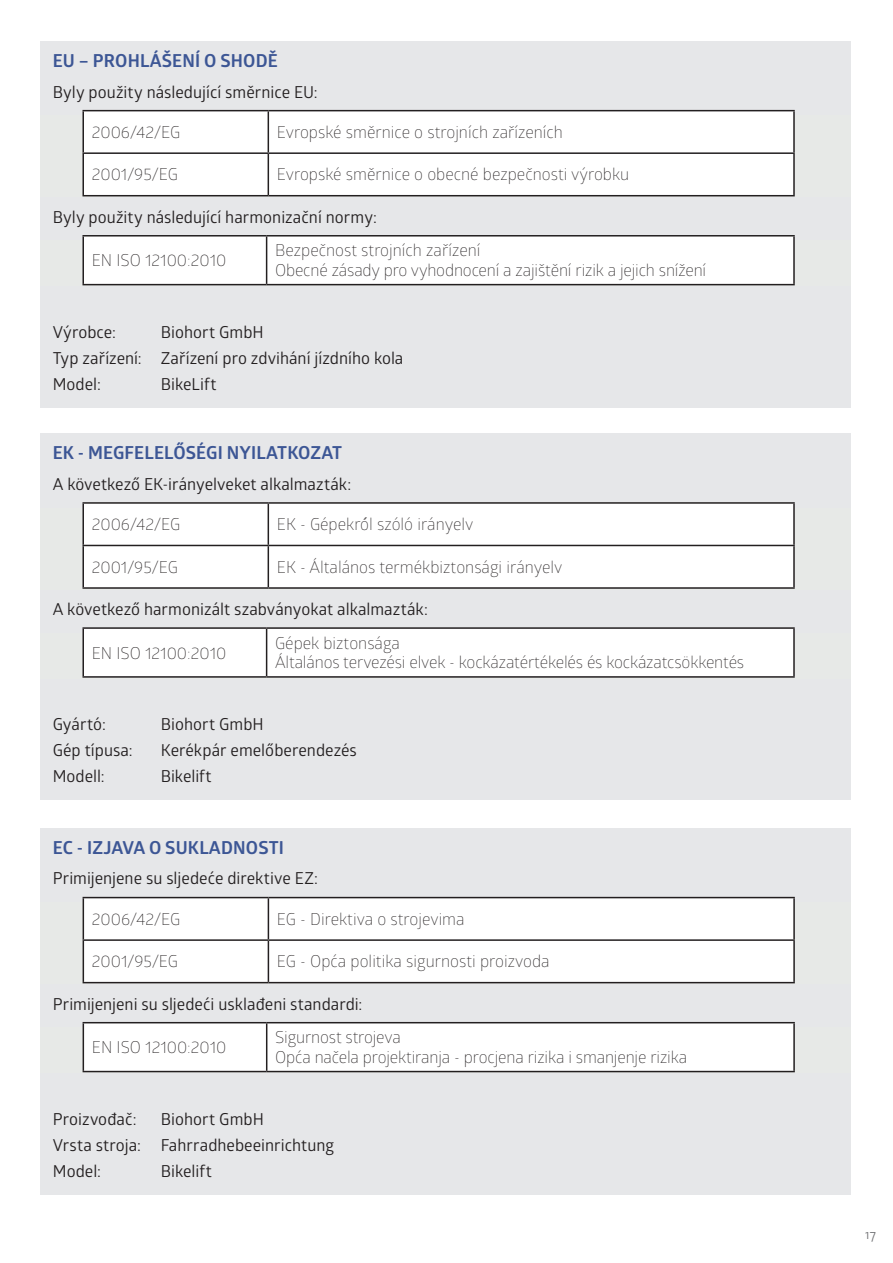
<style>
.page{position:relative;width:893px;height:1263px;background:#fff}
.page>*{position:absolute;margin:0;border:0;box-sizing:border-box;transform-origin:0 0}
.t1{font:700 18px "Glober";letter-spacing:.01em;color:#3c5695}
.t2{font:300 16.5px/19.8px "Glober";color:#231f20}
.t3{font:16.5px/26.2px "Glober";color:#231f20}
.t4{font:300 13.5px "The Sans";color:#6c6d70}
</style>
<div class="page">
<div style="left:40px;top:107px;width:810px;height:205px;background:#e7e9e7"></div>
<div style="left:40px;top:41px;width:810px;height:44px;background:#e6e7e9"></div>
<div style="left:40px;top:73px;width:810px;height:42px;background:#e6e7e9"></div>
<div style="left:40px;top:287px;width:810px;height:42px;background:#e6e7e9"></div>
<div style="left:40px;top:313px;width:810px;height:42px;background:#e6e7e9"></div>
<div style="left:40px;top:339px;width:810px;height:42px;background:#e6e7e9"></div>
<div style="left:40px;top:365px;width:810px;height:42px;background:#e6e7e9"></div>
<div style="left:84px;top:111px;width:709px;height:84px;background:#fff"></div>
<hr style="left:82px;top:110px;width:186px;height:1px;background:#231f20">
<hr style="left:82px;top:111px;width:2px;height:41px;background:#231f20">
<hr style="left:268px;top:110px;width:527px;height:1px;background:#231f20">
<hr style="left:268px;top:111px;width:1px;height:41px;background:#231f20">
<hr style="left:793px;top:111px;width:2px;height:41px;background:#231f20">
<hr style="left:82px;top:152px;width:186px;height:2px;background:#231f20">
<hr style="left:82px;top:154px;width:2px;height:41px;background:#231f20">
<hr style="left:268px;top:152px;width:527px;height:2px;background:#231f20">
<hr style="left:268px;top:154px;width:1px;height:41px;background:#231f20">
<hr style="left:793px;top:154px;width:2px;height:41px;background:#231f20">
<hr style="left:82px;top:195px;width:186px;height:1px;background:#231f20">
<hr style="left:268px;top:195px;width:527px;height:1px;background:#231f20">
<div style="left:84px;top:236px;width:709px;height:48px;background:#fff"></div>
<hr style="left:82px;top:235px;width:185px;height:1px;background:#231f20">
<hr style="left:82px;top:236px;width:2px;height:48px;background:#231f20">
<hr style="left:267px;top:235px;width:528px;height:1px;background:#231f20">
<hr style="left:266px;top:236px;width:1px;height:48px;background:#231f20">
<hr style="left:793px;top:236px;width:2px;height:48px;background:#231f20">
<hr style="left:82px;top:284px;width:185px;height:1px;background:#231f20">
<hr style="left:267px;top:284px;width:528px;height:1px;background:#231f20">
<div style="left:40px;top:499px;width:810px;height:205px;background:#e7e9e7"></div>
<div style="left:40px;top:433px;width:810px;height:44px;background:#e6e7e9"></div>
<div style="left:40px;top:465px;width:810px;height:42px;background:#e6e7e9"></div>
<div style="left:40px;top:679px;width:810px;height:42px;background:#e6e7e9"></div>
<div style="left:40px;top:705px;width:810px;height:42px;background:#e6e7e9"></div>
<div style="left:40px;top:731px;width:810px;height:42px;background:#e6e7e9"></div>
<div style="left:40px;top:758px;width:810px;height:42px;background:#e6e7e9"></div>
<div style="left:84px;top:504px;width:709px;height:83px;background:#fff"></div>
<hr style="left:82px;top:502px;width:186px;height:2px;background:#231f20">
<hr style="left:82px;top:504px;width:2px;height:41px;background:#231f20">
<hr style="left:268px;top:502px;width:527px;height:2px;background:#231f20">
<hr style="left:268px;top:504px;width:1px;height:41px;background:#231f20">
<hr style="left:793px;top:504px;width:2px;height:41px;background:#231f20">
<hr style="left:82px;top:545px;width:186px;height:1px;background:#231f20">
<hr style="left:82px;top:546px;width:2px;height:41px;background:#231f20">
<hr style="left:268px;top:545px;width:527px;height:1px;background:#231f20">
<hr style="left:268px;top:546px;width:1px;height:41px;background:#231f20">
<hr style="left:793px;top:546px;width:2px;height:41px;background:#231f20">
<hr style="left:82px;top:587px;width:186px;height:2px;background:#231f20">
<hr style="left:268px;top:587px;width:527px;height:2px;background:#231f20">
<div style="left:84px;top:629px;width:709px;height:47px;background:#fff"></div>
<hr style="left:82px;top:627px;width:185px;height:2px;background:#231f20">
<hr style="left:82px;top:629px;width:2px;height:47px;background:#231f20">
<hr style="left:267px;top:627px;width:528px;height:2px;background:#231f20">
<hr style="left:266px;top:629px;width:1px;height:47px;background:#231f20">
<hr style="left:793px;top:629px;width:2px;height:47px;background:#231f20">
<hr style="left:82px;top:676px;width:185px;height:2px;background:#231f20">
<hr style="left:267px;top:676px;width:528px;height:2px;background:#231f20">
<div style="left:40px;top:893px;width:810px;height:205px;background:#e7e9e7"></div>
<div style="left:40px;top:828px;width:810px;height:44px;background:#e6e7e9"></div>
<div style="left:40px;top:860px;width:810px;height:42px;background:#e6e7e9"></div>
<div style="left:40px;top:1074px;width:810px;height:42px;background:#e6e7e9"></div>
<div style="left:40px;top:1100px;width:810px;height:42px;background:#e6e7e9"></div>
<div style="left:40px;top:1126px;width:810px;height:42px;background:#e6e7e9"></div>
<div style="left:40px;top:1152px;width:810px;height:42px;background:#e6e7e9"></div>
<div style="left:84px;top:898px;width:709px;height:84px;background:#fff"></div>
<hr style="left:83px;top:897px;width:185px;height:1px;background:#231f20">
<hr style="left:83px;top:898px;width:1px;height:41px;background:#231f20">
<hr style="left:268px;top:897px;width:527px;height:1px;background:#231f20">
<hr style="left:268px;top:898px;width:1px;height:41px;background:#231f20">
<hr style="left:793px;top:898px;width:2px;height:41px;background:#231f20">
<hr style="left:83px;top:939px;width:185px;height:2px;background:#231f20">
<hr style="left:83px;top:941px;width:1px;height:41px;background:#231f20">
<hr style="left:268px;top:939px;width:527px;height:2px;background:#231f20">
<hr style="left:268px;top:941px;width:1px;height:41px;background:#231f20">
<hr style="left:793px;top:941px;width:2px;height:41px;background:#231f20">
<hr style="left:83px;top:982px;width:185px;height:1px;background:#231f20">
<hr style="left:268px;top:982px;width:527px;height:1px;background:#231f20">
<div style="left:84px;top:1023px;width:709px;height:48px;background:#fff"></div>
<hr style="left:83px;top:1022px;width:184px;height:1px;background:#231f20">
<hr style="left:83px;top:1023px;width:1px;height:48px;background:#231f20">
<hr style="left:267px;top:1022px;width:528px;height:1px;background:#231f20">
<hr style="left:266px;top:1023px;width:1px;height:48px;background:#231f20">
<hr style="left:793px;top:1023px;width:2px;height:48px;background:#231f20">
<hr style="left:83px;top:1071px;width:184px;height:1px;background:#231f20">
<hr style="left:267px;top:1071px;width:528px;height:1px;background:#231f20">
<p class="t1" style="left:53px;top:48px;width:227px">EU – PROHLÁŠENÍ O SHODĚ</p>
<p class="t3" style="left:53px;top:78px;width:267px">Byly použity následující směrnice EU:</p>
<p class="t2" style="left:92px;top:122px;width:90px">2006/42/EG</p>
<p class="t2" style="left:277px;top:122px;width:288px">Evropské směrnice o strojních zařízeních</p>
<p class="t2" style="left:92px;top:164px;width:88px">2001/95/EG</p>
<p class="t2" style="left:277px;top:164px;width:354px">Evropské směrnice o obecné bezpečnosti výrobku</p>
<p class="t3" style="left:53px;top:203px;width:326px">Byly použity následující harmonizační normy:</p>
<p class="t2" style="left:92px;top:250px;width:136px">EN ISO 12100:2010</p>
<p class="t2" style="left:275px;top:240px;width:433px">Bezpečnost strojních zařízení<br>Obecné zásady pro vyhodnocení a zajištění rizik a jejich snížení</p>
<p class="t3" style="left:53px;top:318px;width:65px">Výrobce:</p>
<p class="t3" style="left:53px;top:318px;width:352px;text-indent:108px">Biohort GmbH<br>Typ zařízení: Zařízení pro zdvihání jízdního kola<br>Model:</p>
<p class="t3" style="left:161px;top:370px;width:57px">BikeLift</p>
<p class="t1" style="left:53px;top:440px;width:291px">EK - MEGFELELŐSÉGI NYILATKOZAT</p>
<p class="t3" style="left:53px;top:470px;width:300px">A következő EK-irányelveket alkalmazták:</p>
<p class="t2" style="left:92px;top:514px;width:90px">2006/42/EG</p>
<p class="t2" style="left:277px;top:514px;width:198px">EK - Gépekről szóló irányelv</p>
<p class="t2" style="left:92px;top:556px;width:88px">2001/95/EG</p>
<p class="t2" style="left:277px;top:556px;width:287px">EK - Általános termékbiztonsági irányelv</p>
<p class="t3" style="left:53px;top:595px;width:377px">A következő harmonizált szabványokat alkalmazták:</p>
<p class="t2" style="left:92px;top:642px;width:136px">EN ISO 12100:2010</p>
<p class="t2" style="left:275px;top:632px;width:471px">Gépek biztonsága<br>Általános tervezési elvek - kockázatértékelés és kockázatcsökkentés</p>
<p class="t3" style="left:53px;top:710px;width:55px">Gyártó:</p>
<p class="t3" style="left:161px;top:710px;width:105px">Biohort GmbH</p>
<p class="t3" style="left:53px;top:736px;width:82px">Gép típusa:</p>
<p class="t3" style="left:161px;top:736px;width:198px">Kerékpár emelőberendezés</p>
<p class="t3" style="left:53px;top:763px;width:54px">Modell:</p>
<p class="t3" style="left:161px;top:763px;width:52px">Bikelift</p>
<p class="t1" style="left:53px;top:835px;width:233px">EC - IZJAVA O SUKLADNOSTI</p>
<p class="t3" style="left:53px;top:865px;width:267px">Primijenjene su sljedeće direktive EZ:</p>
<p class="t2" style="left:92px;top:909px;width:90px">2006/42/EG</p>
<p class="t2" style="left:277px;top:909px;width:189px">EG - Direktiva o strojevima</p>
<p class="t2" style="left:92px;top:951px;width:88px">2001/95/EG</p>
<p class="t2" style="left:277px;top:951px;width:274px">EG - Opća politika sigurnosti proizvoda</p>
<p class="t3" style="left:53px;top:990px;width:311px">Primijenjeni su sljedeći usklađeni standardi:</p>
<p class="t2" style="left:92px;top:1037px;width:136px">EN ISO 12100:2010</p>
<p class="t2" style="left:275px;top:1027px;width:413px">Sigurnost strojeva<br>Opća načela projektiranja - procjena rizika i smanjenje rizika</p>
<p class="t3" style="left:53px;top:1105px;width:283px;text-indent:108px">Biohort GmbH<br>Vrsta stroja: Fahrradhebeeinrichtung<br>Model:</p>
<p class="t3" style="left:53px;top:1105px;width:85px">Proizvođač:</p>
<p class="t3" style="left:161px;top:1157px;width:52px">Bikelift</p>
<p class="t4" style="left:865px;top:1223px;width:12px">17</p>
</div>
